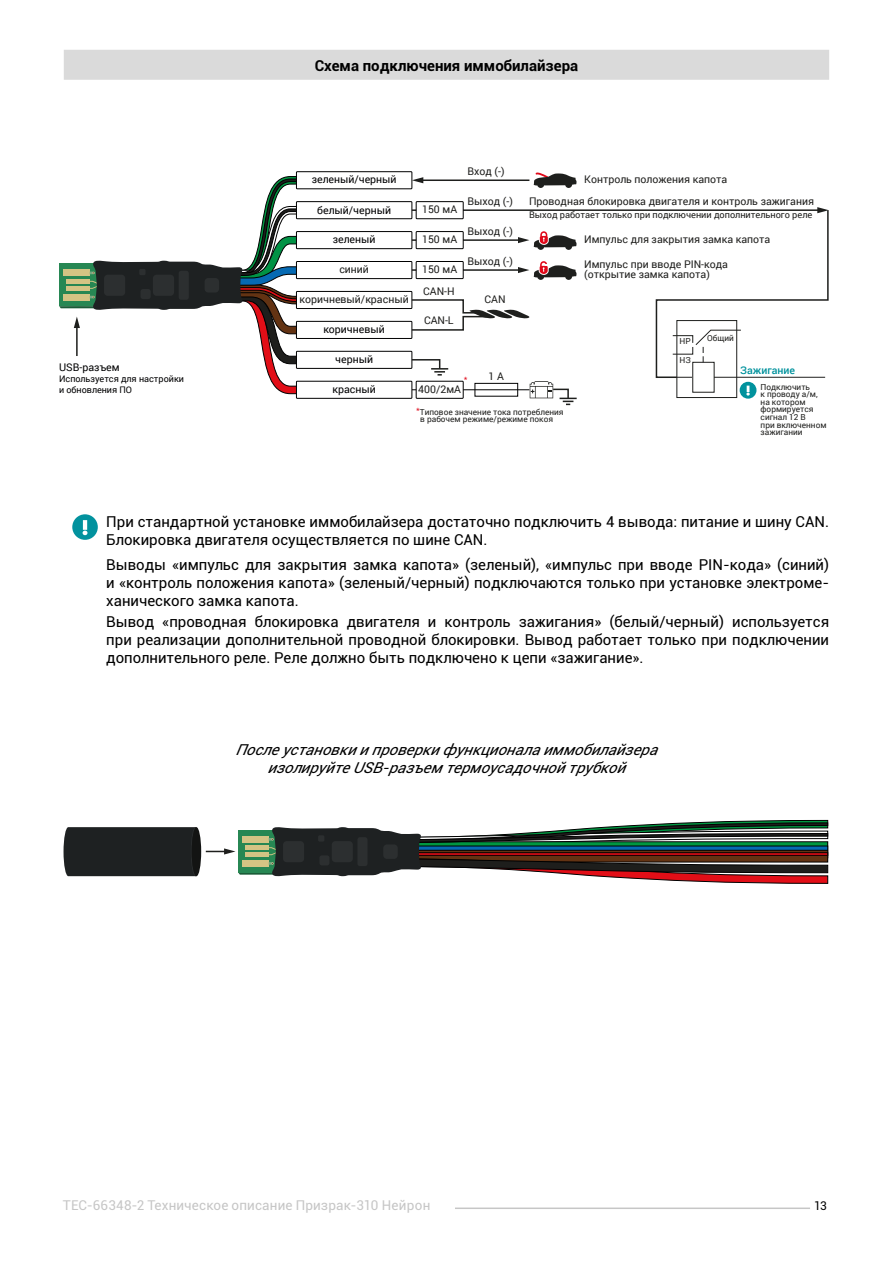
<style>
.page{position:relative;width:893px;height:1263px;background:#fff}
.page>*{position:absolute;margin:0;border:0;box-sizing:border-box;transform-origin:0 0}
.t1{font:15px/18px "Roboto";color:#000;text-align:justify}
.t2{font:italic 15px/18px "Roboto";color:#000;text-align:center}
.t3{font:700 15px "Roboto";color:#000}
.t4{font:13.5px "Roboto";letter-spacing:.015em;color:#c6c6c6}
.t5{font:12px "Roboto";color:#000}
.t6{font:10.5px/10.1px "Roboto";color:#1f1f1d}
.t7{font:10.5px "Roboto";color:#020203}
.t8{font:10.5px "Roboto";color:#1e1f1d}
.t9{font:500 10.5px "Roboto";color:#01929d}
.t10{font:9.75px "Arial";color:#e0091a}
.t11{font:9.15px "Roboto";color:#1f1f1d}
.t12{font:9px/10.8px "Roboto";color:#020203}
.t13{font:8.25px/7.5px "Roboto";color:#1f1f1d}
.s1{font-family:"Arial";font-size:9.75px;color:#e0091a}
</style>
<div class="page">
<hr style="left:455px;top:1207px;width:355px;height:2px;background:#c6c6c6">
<div style="left:64px;top:50px;width:765px;height:30px;background:#dadada"></div>
<hr style="left:412px;top:389px;width:117px;height:1px;background:#000">
<div style="left:416px;top:381px;width:47px;height:17px;background:#fff"></div>
<div style="left:416px;top:381px;width:48px;height:18px;border:1px solid #000"></div>
<div style="left:296px;top:171px;width:116px;height:18px;border:1px solid #000"></div>
<div style="left:296px;top:201px;width:116px;height:18px;border:1px solid #000"></div>
<div style="left:296px;top:231px;width:116px;height:18px;border:1px solid #000"></div>
<div style="left:296px;top:261px;width:116px;height:18px;border:1px solid #000"></div>
<div style="left:296px;top:291px;width:116px;height:18px;border:1px solid #000"></div>
<div style="left:296px;top:321px;width:116px;height:18px;border:1px solid #000"></div>
<div style="left:296px;top:351px;width:116px;height:18px;border:1px solid #000"></div>
<div style="left:296px;top:381px;width:116px;height:18px;border:1px solid #000"></div>
<hr style="left:421px;top:179px;width:108px;height:2px;background:#1e1f1d">
<svg style="left:412px;top:177px;width:11px;height:6px"></svg>
<hr style="left:412px;top:209px;width:407px;height:2px;background:#1e1f1d">
<hr style="left:412px;top:239px;width:108px;height:2px;background:#1e1f1d">
<hr style="left:412px;top:269px;width:108px;height:2px;background:#1e1f1d">
<div style="left:416px;top:202px;width:47px;height:17px;background:#fff"></div>
<div style="left:416px;top:201px;width:48px;height:18px;border:1px solid #000"></div>
<div style="left:416px;top:232px;width:47px;height:17px;background:#fff"></div>
<div style="left:416px;top:231px;width:48px;height:18px;border:1px solid #000"></div>
<div style="left:416px;top:261px;width:47px;height:18px;background:#fff"></div>
<div style="left:416px;top:261px;width:48px;height:18px;border:1px solid #000"></div>
<svg style="left:534px;top:173px;width:42px;height:15px"></svg>
<svg style="left:518px;top:231px;width:58px;height:19px"></svg>
<svg style="left:518px;top:261px;width:58px;height:19px"></svg>
<svg style="left:410px;top:358px;width:38px;height:18px"></svg>
<svg style="left:410px;top:298px;width:120px;height:33px"></svg>
<div style="left:475px;top:383px;width:43px;height:14px;border:1px solid #000"></div>
<svg style="left:530px;top:381px;width:47px;height:24px"></svg>
<div style="left:740px;top:382px;width:16px;height:17px;background:#01929d;border-radius:50%"></div>
<svg style="left:746px;top:386px;width:4px;height:10px"></svg>
<div style="left:676px;top:320px;width:61px;height:78px;border:1px solid #1e1f1d"></div>
<div style="left:692px;top:362px;width:22px;height:31px;border:1px solid #1e1f1d"></div>
<svg style="left:655px;top:207px;width:174px;height:172px"></svg>
<svg style="left:59px;top:176px;width:269px;height:218px"></svg>
<div style="left:104px;top:275px;width:21px;height:21px;background:#2c2f30;border-radius:4px"></div>
<div style="left:153px;top:275px;width:21px;height:21px;background:#2c2f30;border-radius:4px"></div>
<div style="left:141px;top:289px;width:10px;height:10px;background:#2c2f30;border-radius:3px"></div>
<div style="left:179px;top:271px;width:10px;height:29px;background:#2c2f30;border-radius:3px"></div>
<div style="left:205px;top:278px;width:14px;height:14px;background:#2c2f30;border-radius:4px"></div>
<div style="left:139px;top:269px;width:7px;height:6px;background:#2c2f30"></div>
<div style="left:72px;top:514px;width:26px;height:26px;background:#02929e;border-radius:50%"></div>
<svg style="left:83px;top:520px;width:4px;height:15px"></svg>
<div style="left:64px;top:827px;width:132px;height:49px;background:#1e2122"></div>
<div style="left:192px;top:827px;width:9px;height:49px;background:#131413;border-radius:50%"></div>
<svg style="left:206px;top:820px;width:622px;height:64px"></svg>
<p class="t3" style="left:315px;top:55px;width:265px">Схема подключения иммобилайзера</p>
<p class="t7" style="left:59px;top:361px;width:62px">USB-разъем</p>
<p class="t12" style="left:59px;top:373px;width:126px">Используется для настройки и обновления ПО</p>
<p class="t7" style="left:312px;top:173px;width:86px">зеленый/черный</p>
<p class="t7" style="left:317px;top:204px;width:75px">белый/черный</p>
<p class="t7" style="left:333px;top:233px;width:44px">зеленый</p>
<p class="t8" style="left:339px;top:263px;width:31px">синий</p>
<p class="t8" style="left:300px;top:293px;width:111px">коричневый/красный</p>
<p class="t7" style="left:324px;top:323px;width:63px">коричневый</p>
<p class="t7" style="left:335px;top:353px;width:39px">черный</p>
<p class="t7" style="left:332px;top:383px;width:45px">красный</p>
<p class="t6" style="left:422px;top:205px;width:37px">150 мА</p>
<p class="t6" style="left:422px;top:234px;width:37px">150 мА</p>
<p class="t6" style="left:422px;top:264px;width:37px">150 мА</p>
<p class="t6" style="left:423px;top:286px;width:33px">CAN-H</p>
<p class="t6" style="left:424px;top:316px;width:31px">CAN-L</p>
<p class="t6" style="left:467px;top:166px;width:39px">Вход (-)</p>
<p class="t6" style="left:467px;top:196px;width:47px">Выход (-)</p>
<p class="t6" style="left:467px;top:226px;width:47px">Выход (-)</p>
<p class="t6" style="left:467px;top:256px;width:47px">Выход (-)</p>
<p class="t6" style="left:485px;top:294px;width:23px">CAN</p>
<p class="t6" style="left:584px;top:175px;width:145px">Контроль положения капота</p>
<p class="t6" style="left:529px;top:196px;width:287px">Проводная блокировка двигателя и контроль зажигания</p>
<p class="t11" style="left:529px;top:210px;width:285px">Выход работает только при подключении дополнительного реле</p>
<p class="t6" style="left:584px;top:234px;width:188px">Импульс для закрытия замка капота</p>
<p class="t6" style="left:584px;top:259px;width:145px">Импульс при вводе PIN-кода (открытие замка капота)</p>
<p class="t13" style="left:679px;top:338px;width:13px">НР</p>
<p class="t13" style="left:707px;top:334px;width:28px">Общий</p>
<p class="t13" style="left:679px;top:357px;width:13px">НЗ</p>
<p class="t10" style="left:464px;top:373px;width:5px">*</p>
<p class="t6" style="left:418px;top:384px;width:44px">400/2мА</p>
<p class="t6" style="left:489px;top:371px;width:17px">1 А</p>
<p class="t13" style="left:420px;top:408px;width:145px;text-indent:-4px"><span class="s1">*</span>Типовое значение тока потребления в рабочем режиме/режиме покоя</p>
<p class="t9" style="left:740px;top:364px;width:56px">Зажигание</p>
<p class="t13" style="left:761px;top:383px;width:67px">Подключить<br>к проводу а/м, на котором формируется сигнал 12 В<br>при включенном зажигании</p>
<p class="t1" style="left:106px;top:512px;width:724px">При стандартной установке иммобилайзера достаточно подключить 4 вывода: питание и шину CAN.<br>Блокировка двигателя осуществляется по шине CAN.</p>
<p class="t1" style="left:106px;top:555px;width:724px">Выводы «импульс для закрытия замка капота» (зеленый), «импульс при вводе PIN-кода» (синий) и «контроль положения капота» (зеленый/черный) подключаются только при установке электроме&shy;ханического замка капота.</p>
<p class="t1" style="left:106px;top:612px;width:724px">Вывод «проводная блокировка двигателя и контроль зажигания» (белый/черный) используется при реализации дополнительной проводной блокировки. Вывод работает только при подключении дополнительного реле. Реле должно быть подключено к цепи «зажигание».</p>
<p class="t2" style="left:236px;top:740px;width:428px">Послеустановкиипроверкифункционалаиммобилайзера изолируйтеUSB-разъем термоусад очнойтрубкой</p>
<p class="t4" style="left:63px;top:1196px;width:369px">TEC-66348-2 Техническое описание Призрак-310 Нейрон</p>
<p class="t5" style="left:814px;top:1197px;width:14px">13</p>
</div>
